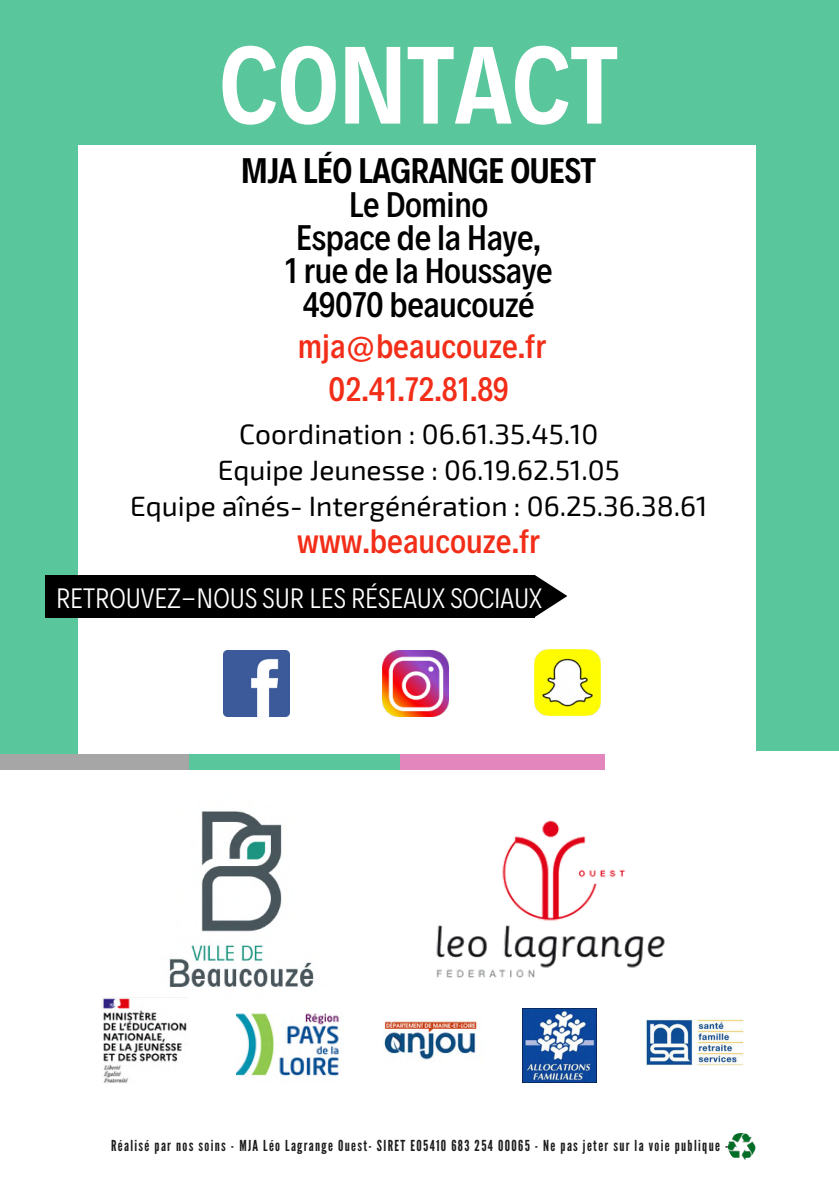
<style>
.page{position:relative;width:839px;height:1191px;background:#fff}
.page>*{position:absolute;margin:0;border:0;box-sizing:border-box;transform-origin:0 0}
.t1{font:600 111px "Decalotype";color:#fff}
.t2{font:500 36px/33.4px "Decalotype";letter-spacing:-.01em;color:#000;text-align:center}
.t3{font:600 36px "Decalotype";letter-spacing:-.01em;color:#000}
.t4{font:500 34.4px/43.4px "Decalotype";color:#f22d18;text-align:center}
.t5{font:300 28.4px "Decalotype";color:#fff}
.t6{font:28px/36.4px "Exo 2";color:#000;text-align:center}
.t7{font:15.2px "League Gothic";letter-spacing:.09em;color:#1c1c1c}
</style>
<div class="page">
<div style="left:0;top:0;width:838px;height:1191px;background:#5ac69c"></div>
<div style="left:78px;top:145px;width:677px;height:931px;background:#fff"></div>
<div style="left:46px;top:575px;width:488px;height:42px;background:#000"></div>
<svg style="left:534px;top:575px;width:33px;height:42px"></svg>
<img style="left:534px;top:649px;width:66px;height:66px">
<img style="left:382px;top:650px;width:66px;height:66px">
<img style="left:224px;top:650px;width:66px;height:66px">
<div style="left:400px;top:754px;width:205px;height:31px;background:#e486be"></div>
<div style="left:187px;top:754px;width:213px;height:32px;background:#5ac69c"></div>
<div style="left:0;top:754px;width:188px;height:32px;background:#a6a6a6"></div>
<div style="left:0;top:770px;width:838px;height:421px;background:#fff"></div>
<img style="left:436px;top:820px;width:229px;height:158px">
<img style="left:384px;top:1019px;width:93px;height:41px">
<img style="left:523px;top:1009px;width:73px;height:73px">
<img style="left:727px;top:1133px;width:28px;height:28px;border-radius:50%">
<div style="left:605px;top:751px;width:233px;height:31px;background:#fff"></div>
<img style="left:237px;top:1013px;width:102px;height:63px">
<img style="left:645px;top:1019px;width:98px;height:47px">
<img style="left:144px;top:811px;width:170px;height:187px">
<img style="left:102px;top:998px;width:85px;height:85px">
<p class="t1" style="left:219px;top:11px;width:400px">CONTACT</p>
<p class="t3" style="left:241px;top:147px;width:356px">MJA LÉO LAGRANGE OUEST</p>
<p class="t2" style="left:285px;top:185px;width:269px">Le Domino<br>Espace de la Haye,<br>1 rue de la Houssaye<br>49070 beaucouzé</p>
<p class="t4" style="left:298px;top:322px;width:250px">mja@beaucouze.fr<br>02.41.72.81.89</p>
<p class="t6" style="left:130px;top:414px;width:578px">Coordination : 06.61.35.45.10<br>Equipe Jeunesse : 06.19.62.51.05<br>Equipe aînés- Intergénération : 06.25.36.38.61</p>
<p class="t4" style="left:297px;top:518px;width:244px">www.beaucouze.fr</p>
<p class="t5" style="left:56px;top:579px;width:487px">RETROUVEZ-NOUS SUR LES RÉSEAUX SOCIAUX</p>
<p class="t7" style="left:111px;top:1137px;width:618px">Réalisé par nos soins - MJA Léo Lagrange Ouest- SIRET E05410 683 254 00065 - Ne pas jeter sur la voie publique -</p>
</div>
